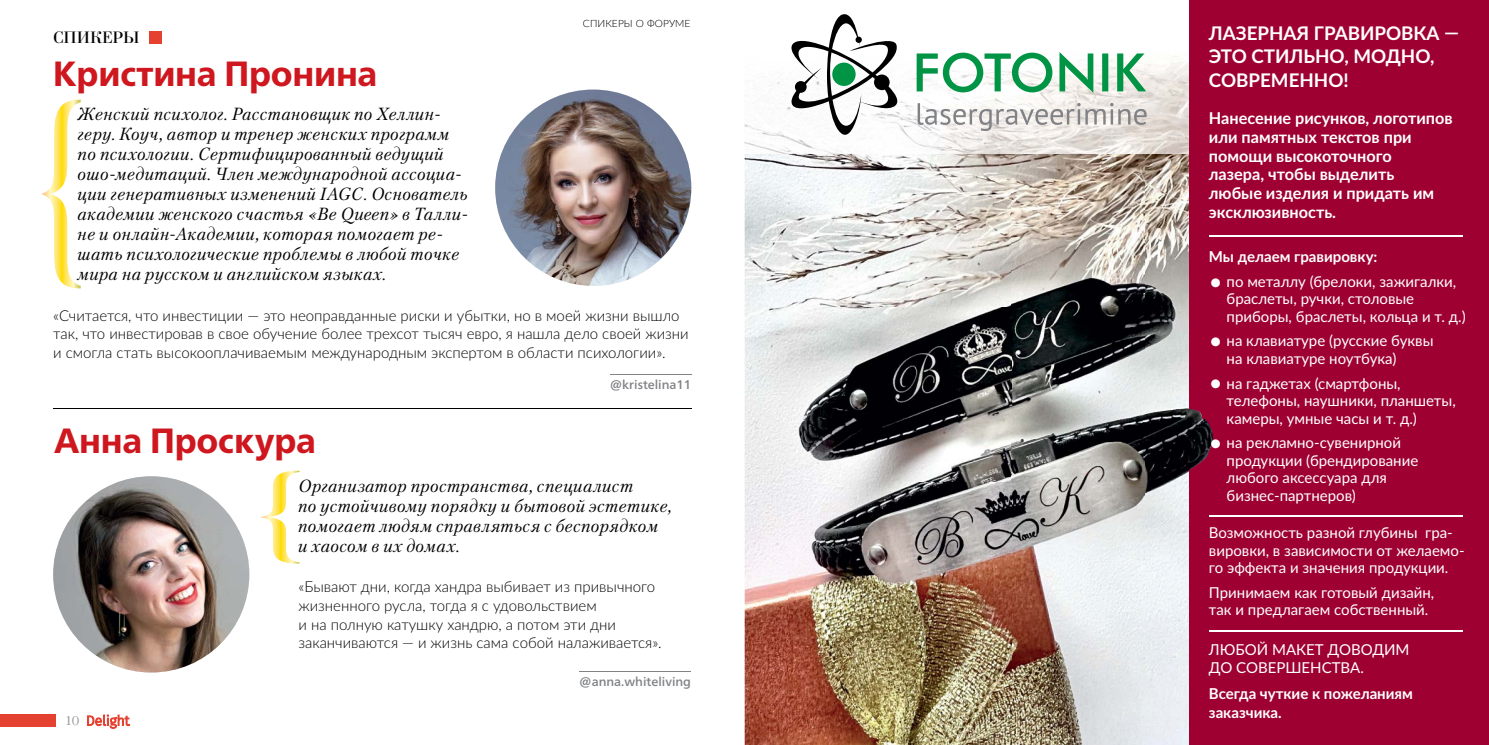
<style>
.page{position:relative;width:1489px;height:745px;background:#fff}
.page>*{position:absolute;margin:0;border:0;box-sizing:border-box;transform-origin:0 0}
.t1{font:800 35px "Frutiger Neue LTW1 G";letter-spacing:-.01em;color:#ce171e}
.t2{font:700 18.75px/23.8px "Lato";color:#fff}
.t3{font:italic 17.5px/20px "Petersburg C";letter-spacing:.025em;color:#000}
.t4{font:17.5px "Bodoni C";color:#000}
.t5{font:700 16.25px/18.8px "Lato";color:#fff}
.t6{font:15px/17.5px "Lato";color:#fff}
.t7{font:300 15px/18.8px "Lato";color:#000}
.t8{font:700 15px/18.8px "Lato";color:#fff}
.t9{font:500 12.5px "Frutiger Neue LTW1 G";color:#808285}
.t10{font:300 12.5px "Garamond C";color:#939598}
.t11{font:100 10px "Lato";letter-spacing:.01em;color:#000}
</style>
<div class="page">
<div style="left:0;top:713px;width:56px;height:13px;background:#e44131"></div>
<svg style="left:87px;top:714px;width:43px;height:14px"></svg>
<img style="left:744px;top:153px;width:44px;height:591px">
<img style="left:1144px;top:153px;width:44px;height:591px">
<img style="left:788px;top:153px;width:356px;height:591px">
<div style="left:1188px;top:0;width:300px;height:744px;background:#9e0032"></div>
<img style="left:1140px;top:408px;width:73px;height:80px">
<img style="left:744px;top:56px;width:444px;height:97px">
<svg style="left:786px;top:14px;width:114px;height:123px"></svg>
<svg style="left:916px;top:52px;width:230px;height:41px"></svg>
<svg style="left:917px;top:103px;width:229px;height:28px"></svg>
<hr style="left:1208px;top:235px;width:254px;height:1px;background:#fff">
<hr style="left:1208px;top:515px;width:254px;height:1px;background:#fff">
<hr style="left:1208px;top:629px;width:254px;height:2px;background:#fff">
<div style="left:149px;top:31px;width:13px;height:13px;background:#e44131"></div>
<img style="left:495px;top:89px;width:196px;height:197px;border-radius:98px">
<hr style="left:53px;top:407px;width:638px;height:1px;background:#000">
<hr style="left:609px;top:373px;width:82px;height:1px;background:#808285">
<svg style="left:41px;top:100px;width:40px;height:188px"></svg>
<img style="left:53px;top:476px;width:196px;height:196px;border-radius:98px">
<hr style="left:579px;top:670px;width:112px;height:1px;background:#808285">
<svg style="left:260px;top:470px;width:39px;height:93px"></svg>
<svg style="left:1211px;top:439px;width:3px;height:9px"></svg>
<p class="t4" style="left:53px;top:28px;width:88px">СПИКЕРЫ</p>
<h1 class="t1" style="left:53px;top:53px;width:325px">Кристина Пронина</h1>
<p class="t3" style="left:78px;top:104px;width:392px">Женский психолог. Расстановщик по Хеллин&shy;геру. Коуч, автор и тренер женских программ по психологии. Сертифицированный ведущий ошо-медитаций. Член международной ассоциа&shy;ции генеративных изменений IAGC. Основатель академии женского счастья «Be Queen» в Талли&shy;не и онлайн-Академии, которая помогает ре&shy;шать психологические проблемы в любой точке мира на русском и английском языках.</p>
<p class="t11" style="left:583px;top:16px;width:109px">СПИКЕРЫ О ФОРУМЕ</p>
<p class="t7" style="left:53px;top:305px;width:637px">«Считается, что инвестиции — это неоправданные риски и убытки, но в моей жизни вышло так, что инвестировав в свое обучение более трехсот тысяч евро, я нашла дело своей жизни и смогла стать высокооплачиваемым международным экспертом в области психологии».</p>
<h1 class="t1" style="left:54px;top:419px;width:263px">Анна Проскура</h1>
<p class="t9" style="left:609px;top:377px;width:83px">@kristelina11</p>
<p class="t3" style="left:298px;top:475px;width:375px">Организатор пространства, специалист<br>по устойчивому порядку и бытовой эстетике, помогает людям справляться с беспорядком и хаосом в их домах.</p>
<p class="t7" style="left:298px;top:576px;width:365px">«Бывают дни, когда хандра выбивает из привычного жизненного русла, тогда я с удовольствием<br>и на полную катушку хандрю, а потом эти дни заканчиваются — и жизнь сама собой налаживается».</p>
<p class="t10" style="left:65px;top:713px;width:16px">10</p>
<p class="t9" style="left:579px;top:674px;width:113px">@anna.whiteliving</p>
<p class="t2" style="left:1208px;top:20px;width:252px">ЛАЗЕРНАЯ ГРАВИРОВКА —<br>ЭТО СТИЛЬНО, МОДНО,<br>СОВРЕМЕННО!</p>
<p class="t5" style="left:1208px;top:108px;width:245px">Нанесение рисунков, логотипов или памятных текстов при помощи высокоточного<br>лазера, чтобы выделить<br>любые изделия и придать им эксклюзивность.</p>
<p class="t8" style="left:1208px;top:246px;width:170px">Мы делаем гравировку:</p>
<p class="t6" style="left:1226px;top:272px;width:241px">по металлу (брелоки, зажигалки, браслеты, ручки, столовые приборы, браслеты, кольца и т. д.)</p>
<p class="t6" style="left:1226px;top:331px;width:208px">на клавиатуре (русские буквы на клавиатуре ноутбука)</p>
<p class="t6" style="left:1226px;top:373px;width:231px">на гаджетах (смартфоны, телефоны, наушники, планшеты, камеры, умные часы и т. д.)</p>
<p class="t6" style="left:1226px;top:433px;width:193px">на рекламно-сувенирной продукции (брендирование любого аксессуара для бизнес-партнеров)</p>
<p class="t6" style="left:1208px;top:523px;width:257px">Возможность разной глубины гра&shy;вировки, в зависимости от желаемо&shy;го эффекта и значения продукции.</p>
<p class="t6" style="left:1208px;top:582px;width:227px">Принимаем как готовый дизайн, так и предлагаем собственный.</p>
<p class="t6" style="left:1208px;top:638px;width:202px;line-height:18.8px">ЛЮБОЙ МАКЕТ ДОВОДИМ<br>ДО СОВЕРШЕНСТВА.</p>
<p class="t8" style="left:1208px;top:683px;width:205px">Всегда чуткие к пожеланиям заказчика.</p>
</div>
